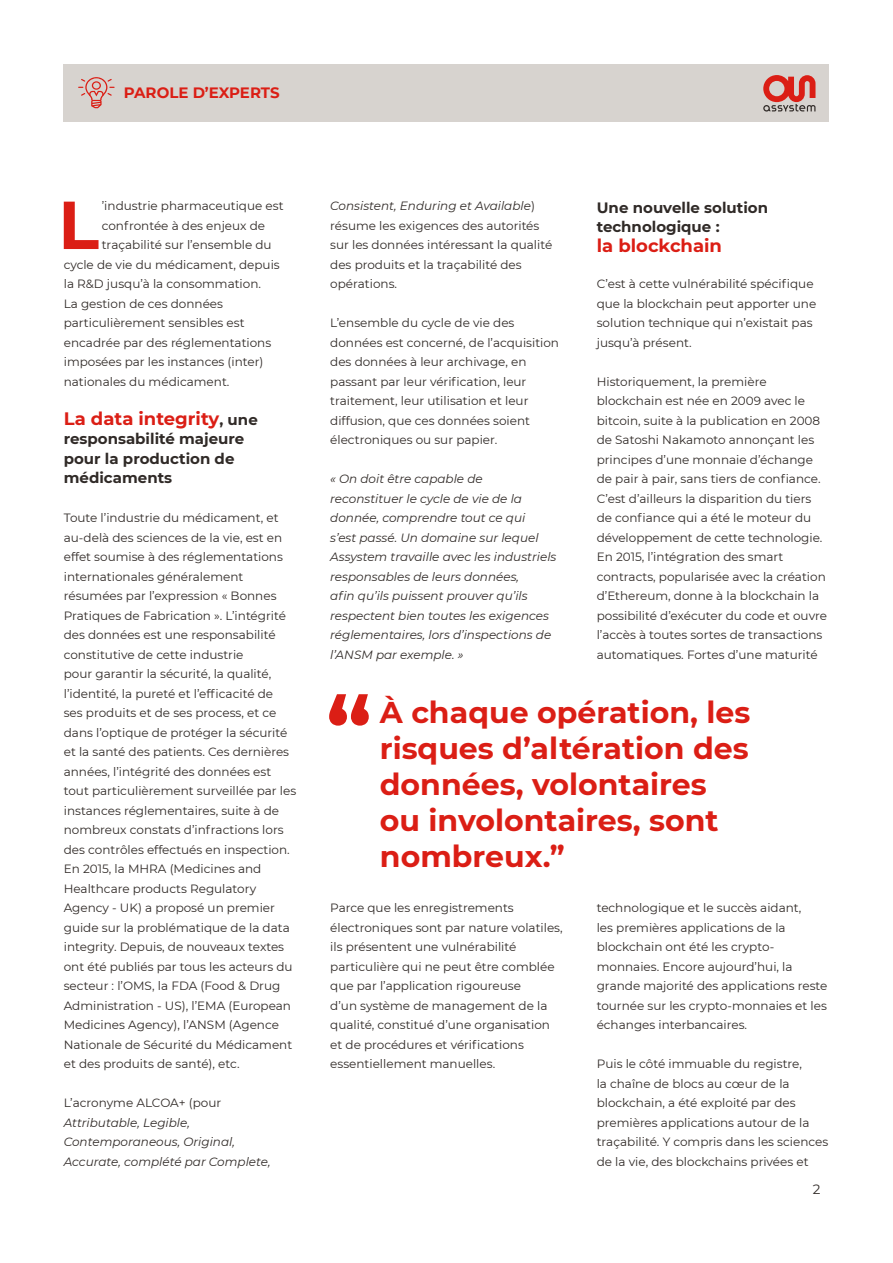
<style>
.page{position:relative;width:893px;height:1263px;background:#fff}
.page>*{position:absolute;margin:0;border:0;box-sizing:border-box;transform-origin:0 0}
.t1{font:700 67.65px "Montserrat";color:#db1e15}
.t2{font:700 30px/36px "Montserrat";color:#db1e15}
.t3{font:700 18px "Montserrat";color:#db1e15}
.t4{font:700 15px/19.5px "Montserrat";color:#302a27}
.t5{font:700 15px "Montserrat";letter-spacing:-.005em;color:#db1e15}
.t6{font:13.5px "Montserrat";color:#302a27}
.t7{font:12px/19.5px "Montserrat";color:#302a27}
.t8{font:italic 12px/19.5px "Montserrat";color:#302a27}
.s1{font-size:15px;color:#302a27}
.s2{font-style:italic}
</style>
<div class="page">
<div style="left:64px;top:64px;width:765px;height:58px;background:#d7d3cf"></div>
<svg style="left:78px;top:77px;width:37px;height:31px"></svg>
<svg style="left:763px;top:75px;width:52px;height:37px"></svg>
<svg style="left:329px;top:694px;width:40px;height:32px"></svg>
<p class="t5" style="left:124px;top:82px;width:157px">PAROLE D’EXPERTS</p>
<h1 class="t1" style="left:58px;top:176px;width:42px">L</h1>
<p class="t7" style="left:102px;top:196px;width:183px">’industrie pharmaceutique est</p>
<p class="t7" style="left:102px;top:215px;width:165px">confrontée à des enjeux de</p>
<p class="t7" style="left:102px;top:235px;width:171px">traçabilité sur l’ensemble du</p>
<p class="t7" style="left:64px;top:254px;width:217px">cycle de vie du médicament, depuis</p>
<p class="t7" style="left:64px;top:274px;width:199px">la R&amp;D jusqu’à la consommation.</p>
<p class="t7" style="left:64px;top:293px;width:161px">La gestion de ces données</p>
<p class="t7" style="left:64px;top:313px;width:182px">particulièrement sensibles est</p>
<p class="t7" style="left:64px;top:332px;width:209px">encadrée par des réglementations</p>
<p class="t7" style="left:64px;top:352px;width:201px">imposées par les instances (inter)</p>
<p class="t7" style="left:64px;top:371px;width:167px">nationales du médicament.</p>
<h3 class="t3" style="left:64px;top:405px;width:196px">La data integrity<span class="s1">, une</span></h3>
<p class="t4" style="left:64px;top:428px;width:182px">responsabilité majeure pour la production de médicaments</p>
<p class="t7" style="left:64px;top:508px;width:234px">Toute l’industrie du médicament, et au-delà des sciences de la vie, est en effet soumise à des réglementations internationales généralement résumées par l’expression « Bonnes Pratiques de Fabrication ». L’intégrité des données est une responsabilité constitutive de cette industrie<br>pour garantir la sécurité, la qualité, l’identité, la pureté et l’efficacité de<br>ses produits et de ses process, et ce dans l’optique de protéger la sécurité et la santé des patients. Ces dernières années, l’intégrité des données est tout particulièrement surveillée par les instances réglementaires, suite à de nombreux constats d’infractions lors des contrôles effectués en inspection.<br>En 2015, la MHRA (Medicines and Healthcare products Regulatory Agency - UK) a proposé un premier guide sur la problématique de la data integrity. Depuis, de nouveaux textes ont été publiés par tous les acteurs du secteur : l’OMS, la FDA (Food &amp; Drug Administration - US), l’EMA (European Medicines Agency), l’ANSM (Agence Nationale de Sécurité du Médicament et des produits de santé), etc.</p>
<p class="t7" style="left:64px;top:1093px;width:159px">L’acronyme ALCOA+ (pour</p>
<p class="t8" style="left:64px;top:1112px;width:208px">Attributable, Legible,<br>Contemporaneous, Original,<br>Accurate, complété par Complete,</p>
<p class="t7" style="left:330px;top:196px;width:224px"><span class="s2">Consistent, Enduring et Available</span>) résume les exigences des autorités sur les données intéressant la qualité des produits et la traçabilité des opérations.</p>
<p class="t7" style="left:330px;top:313px;width:230px">L’ensemble du cycle de vie des données est concerné, de l’acquisition des données à leur archivage, en passant par leur vérification, leur traitement, leur utilisation et leur diffusion, que ces données soient électroniques ou sur papier.</p>
<p class="t8" style="left:330px;top:469px;width:228px">« On doit être capable de reconstituer le cycle de vie de la donnée, comprendre tout ce qui<br>s’est passé. Un domaine sur lequel Assystem travaille avec les industriels responsables de leurs données,<br>afin qu’ils puissent prouver qu’ils respectent bien toutes les exigences réglementaires, lors d’inspections de l’ANSM par exemple. »</p>
<p class="t4" style="left:597px;top:197px;width:173px">Une nouvelle solution technologique :</p>
<h3 class="t3" style="left:597px;top:232px;width:127px">la blockchain</h3>
<p class="t7" style="left:597px;top:274px;width:221px">C’est à cette vulnérabilité spécifique que la blockchain peut apporter une solution technique qui n’existait pas jusqu’à présent.</p>
<p class="t7" style="left:597px;top:371px;width:232px">Historiquement, la première blockchain est née en 2009 avec le bitcoin, suite à la publication en 2008 de Satoshi Nakamoto annonçant les principes d’une monnaie d’échange de pair à pair, sans tiers de confiance.<br>C’est d’ailleurs la disparition du tiers de confiance qui a été le moteur du développement de cette technologie.<br>En 2015, l’intégration des smart contracts, popularisée avec la création d’Ethereum, donne à la blockchain la possibilité d’exécuter du code et ouvre l’accès à toutes sortes de transactions automatiques. Fortes d’une maturité</p>
<h2 class="t2" style="left:380px;top:693px;width:372px">À chaque opération, les risques d’altération des données, volontaires ou involontaires, sont nombreux.”</h2>
<p class="t7" style="left:330px;top:898px;width:234px">Parce que les enregistrements électroniques sont par nature volatiles, ils présentent une vulnérabilité particulière qui ne peut être comblée que par l’application rigoureuse<br>d’un système de management de la qualité, constitué d’une organisation et de procédures et vérifications essentiellement manuelles.</p>
<p class="t7" style="left:597px;top:898px;width:232px">technologique et le succès aidant,<br>les premières applications de la blockchain ont été les crypto&shy;monnaies. Encore aujourd’hui, la grande majorité des applications reste tournée sur les crypto-monnaies et les échanges interbancaires.</p>
<p class="t7" style="left:597px;top:1054px;width:233px">Puis le côté immuable du registre,<br>la chaîne de blocs au cœur de la blockchain, a été exploité par des premières applications autour de la traçabilité. Y compris dans les sciences de la vie, des blockchains privées et</p>
<p class="t6" style="left:813px;top:1180px;width:9px">2</p>
</div>
